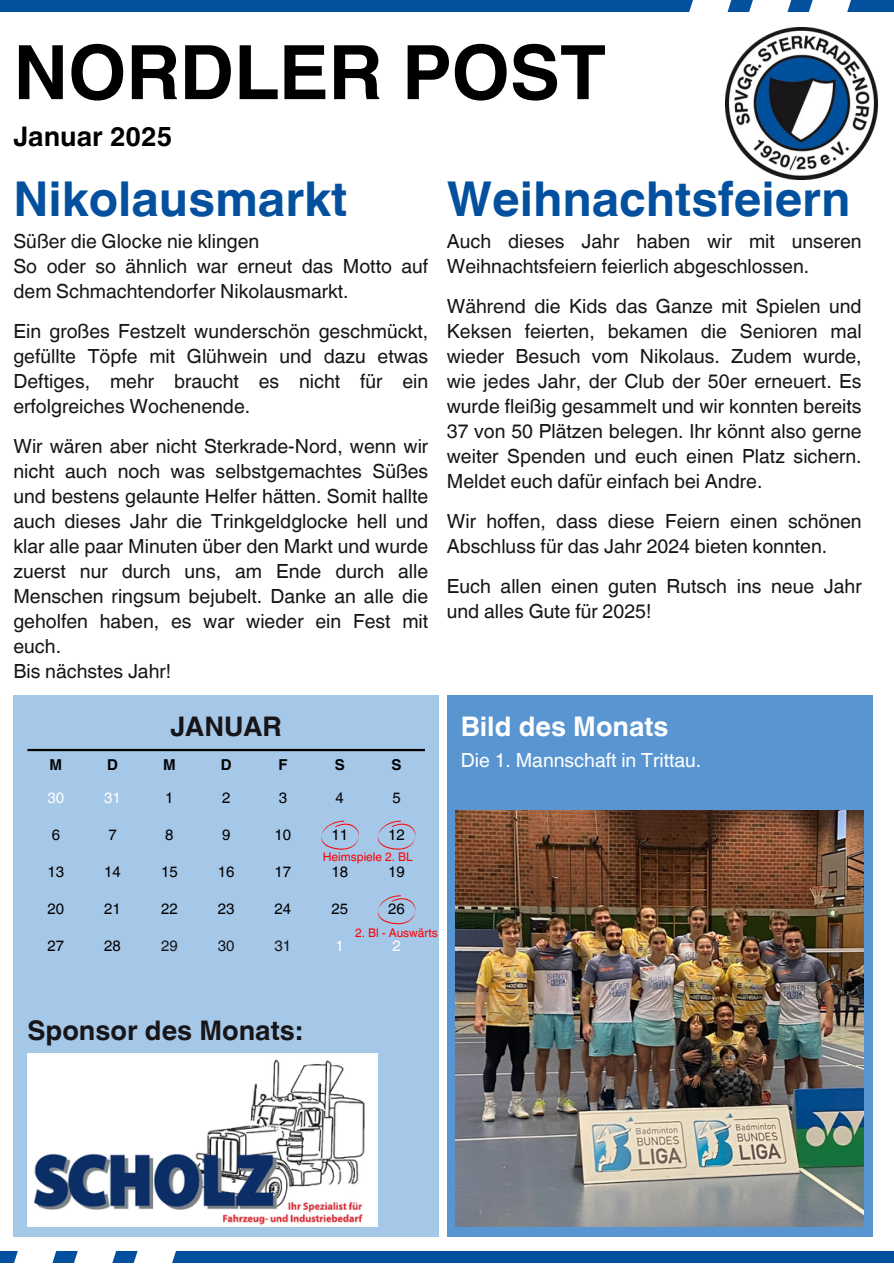
<style>
.page{position:relative;width:894px;height:1264px;background:#fff}
.page>*{position:absolute;margin:0;border:0;box-sizing:border-box;transform-origin:0 0}
.t1{font:700 75px "Helvetica World";color:#000}
.t2{font:700 48px "Helvetica World";color:#03509e}
.t3{font:700 27px "Helvetica World";color:#171518}
.t4{font:700 27px "Helvetica World";color:#fff}
.t5{font:700 27px "Helvetica World";color:#000}
.t6{font:19.5px/25px "Helvetica World";color:#171518}
.t7{font:19.5px "Helvetica World";color:#fff}
.t8{font:15px "Helvetica World";color:#000}
.t9{font:700 15px "Helvetica World";color:#000}
.t10{font:15px "Helvetica World";color:#fff}
.t11{font:15px "Helvetica World";color:#171518}
.t12{font:12px "Helvetica World";color:#f00}
</style>
<div class="page">
<div style="left:446px;top:695px;width:426px;height:541px;background:#5895d1"></div>
<div style="left:0;top:0;width:893px;height:12px;background:#03509e"></div>
<div style="left:0;top:1251px;width:893px;height:12px;background:#03509e"></div>
<svg style="left:13px;top:1236px;width:188px;height:27px"></svg>
<div style="left:13px;top:695px;width:426px;height:541px;background:#a5c7e8"></div>
<svg style="left:689px;top:0;width:43px;height:12px"></svg>
<svg style="left:749px;top:0;width:43px;height:12px"></svg>
<svg style="left:809px;top:0;width:42px;height:12px"></svg>
<img style="left:455px;top:810px;width:407px;height:415px">
<img style="left:725px;top:27px;width:152px;height:152px">
<hr style="left:27px;top:749px;width:398px;height:2px;background:#000">
<svg style="left:321px;top:820px;width:38px;height:29px"></svg>
<img style="left:27px;top:1053px;width:350px;height:173px">
<svg style="left:377px;top:820px;width:38px;height:29px"></svg>
<svg style="left:377px;top:895px;width:38px;height:29px"></svg>
<p class="t1" style="left:13px;top:11px;width:594px">NORDLER POST</p>
<p class="t5" style="left:13px;top:115px;width:160px">Januar 2025</p>
<p class="t2" style="left:13px;top:160px;width:335px">Nikolausmarkt</p>
<p class="t6" style="left:13px;top:228px;width:416px">Süßer die Glocke nie klingen<br>So oder so ähnlich war erneut das Motto auf dem Schmachtendorfer Nikolausmarkt.</p>
<p class="t6" style="left:13px;top:318px;width:416px;text-align:justify">Ein großes Festzelt wunderschön geschmückt, gefüllte Töpfe mit Glühwein und dazu etwas Deftiges, mehr braucht es nicht für ein erfolgreiches Wochenende.</p>
<p class="t6" style="left:13px;top:433px;width:416px">Wir wären aber nicht Sterkrade-Nord, wenn wir nicht auch noch was selbstgemachtes Süßes und bestens gelaunte Helfer hätten. Somit hallte auch dieses Jahr die Trinkgeldglocke hell und klar alle paar Minuten über den Markt und wurde zuerst nur durch uns, am Ende durch alle Menschen ringsum bejubelt. Danke an alle die geholfen haben, es war wieder ein Fest mit euch.<br>Bis nächstes Jahr!</p>
<p class="t2" style="left:446px;top:160px;width:405px">Weihnachtsfeiern</p>
<p class="t6" style="left:446px;top:228px;width:416px">Auch dieses Jahr haben wir mit unseren<br>Weihnachtsfeiern feierlich abgeschlossen.</p>
<p class="t6" style="left:446px;top:293px;width:416px;text-align:justify">Während die Kids das Ganze mit Spielen und Keksen feierten, bekamen die Senioren mal wieder Besuch vom Nikolaus. Zudem wurde, wie jedes Jahr, der Club der 50er erneuert. Es wurde fleißig gesammelt und wir konnten bereits 37 von 50 Plätzen belegen. Ihr könnt also gerne weiter Spenden und euch einen Platz sichern.<br>Meldet euch dafür einfach bei Andre.</p>
<p class="t6" style="left:446px;top:508px;width:416px">Wir hoffen, dass diese Feiern einen schönen<br>Abschluss für das Jahr 2024 bieten konnten.</p>
<p class="t6" style="left:446px;top:573px;width:416px">Euch allen einen guten Rutsch ins neue Jahr und alles Gute für 2025!</p>
<p class="t3" style="left:170px;top:704px;width:113px">JANUAR</p>
<h1 class="t9" style="left:49px;top:752px;width:14px">M</h1>
<p class="t9" style="left:107px;top:752px;width:12px">D</p>
<h4 class="t9" style="left:163px;top:752px;width:14px">M</h4>
<h2 class="t9" style="left:221px;top:752px;width:12px">D</h2>
<h2 class="t9" style="left:278px;top:752px;width:11px">F</h2>
<h5 class="t9" style="left:334px;top:752px;width:12px">S</h5>
<h5 class="t9" style="left:391px;top:752px;width:12px">S</h5>
<h5 class="t10" style="left:47px;top:788px;width:18px">30</h5>
<h5 class="t10" style="left:104px;top:788px;width:18px">31</h5>
<h5 class="t8" style="left:165px;top:788px;width:10px">1</h5>
<h5 class="t8" style="left:222px;top:788px;width:10px">2</h5>
<h5 class="t8" style="left:279px;top:788px;width:10px">3</h5>
<h3 class="t8" style="left:335px;top:788px;width:10px">4</h3>
<p class="t8" style="left:392px;top:788px;width:10px">5</p>
<p class="t8" style="left:52px;top:826px;width:10px">6</p>
<p class="t8" style="left:108px;top:826px;width:10px">7</p>
<p class="t8" style="left:165px;top:826px;width:10px">8</p>
<p class="t8" style="left:222px;top:826px;width:10px">9</p>
<p class="t8" style="left:274px;top:826px;width:18px">10</p>
<p class="t8" style="left:331px;top:826px;width:18px">11</p>
<p class="t8" style="left:388px;top:826px;width:18px">12</p>
<p class="t8" style="left:47px;top:863px;width:18px">13</p>
<p class="t8" style="left:104px;top:863px;width:18px">14</p>
<p class="t8" style="left:161px;top:863px;width:18px">15</p>
<p class="t8" style="left:218px;top:863px;width:18px">16</p>
<p class="t8" style="left:274px;top:863px;width:18px">17</p>
<p class="t8" style="left:331px;top:863px;width:18px">18</p>
<p class="t8" style="left:388px;top:863px;width:18px">19</p>
<p class="t8" style="left:47px;top:900px;width:18px">20</p>
<p class="t8" style="left:104px;top:900px;width:18px">21</p>
<p class="t8" style="left:161px;top:900px;width:18px">22</p>
<p class="t8" style="left:218px;top:900px;width:18px">23</p>
<p class="t8" style="left:274px;top:900px;width:18px">24</p>
<p class="t8" style="left:331px;top:900px;width:18px">25</p>
<p class="t8" style="left:388px;top:900px;width:18px">26</p>
<p class="t8" style="left:47px;top:937px;width:18px">27</p>
<p class="t8" style="left:104px;top:937px;width:18px">28</p>
<p class="t11" style="left:161px;top:937px;width:18px">29</p>
<p class="t11" style="left:218px;top:937px;width:18px">30</p>
<p class="t11" style="left:274px;top:937px;width:18px">31</p>
<p class="t10" style="left:335px;top:937px;width:10px">1</p>
<p class="t10" style="left:392px;top:937px;width:10px">2</p>
<p class="t12" style="left:323px;top:849px;width:91px">Heimspiele 2. BL</p>
<p class="t12" style="left:355px;top:925px;width:84px">2. Bl - Auswärts</p>
<p class="t4" style="left:460px;top:704px;width:209px">Bild des Monats</p>
<p class="t7" style="left:460px;top:749px;width:242px">Die 1. Mannschaft in Trittau.</p>
<p class="t3" style="left:27px;top:1008px;width:276px">Sponsor des Monats:</p>
</div>
